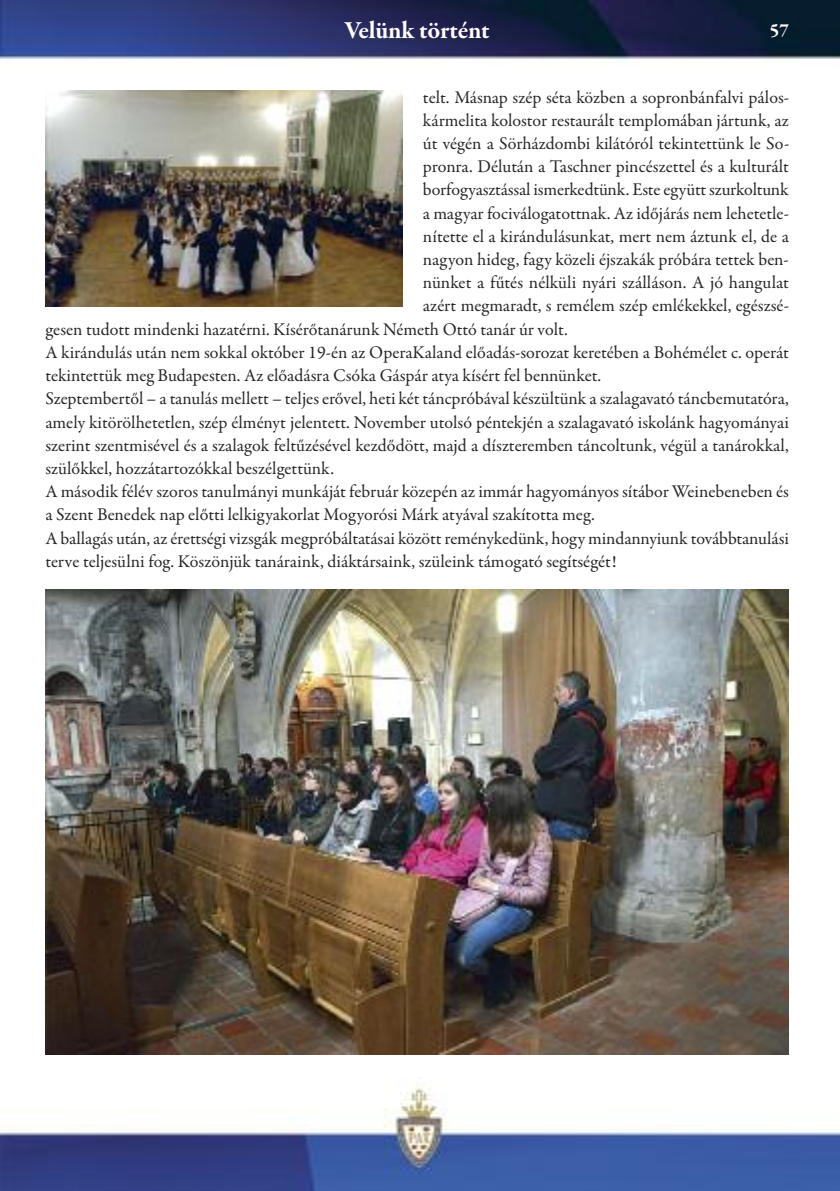
<style>
.page{position:relative;width:840px;height:1191px;background:#fff}
.page>*{position:absolute;margin:0;border:0;box-sizing:border-box;transform-origin:0 0}
.t1{font:700 25px "Garamond Premr Pro";letter-spacing:-.01em;color:#fff}
.t2{font:700 19px "Garamond Premr Pro";color:#fff}
.t3{font:18px "Garamond Premr Pro";color:#272627}
</style>
<div class="page">
<img style="left:0;top:0;width:839px;height:60px">
<img style="left:0;top:1085px;width:839px;height:106px">
<img style="left:45px;top:91px;width:357px;height:216px">
<img style="left:45px;top:590px;width:743px;height:464px">
<h1 class="t1" style="left:344px;top:20px;width:146px">Velünk történt</h1>
<p class="t2" style="left:769px;top:23px;width:21px">57</p>
<p class="t3" style="left:423px;top:90px;width:367px">telt. Másnap szép séta közben a sopronbánfalvi pálos-</p>
<p class="t3" style="left:423px;top:113px;width:367px">kármelita kolostor restaurált templomában jártunk, az</p>
<p class="t3" style="left:423px;top:136px;width:368px">út végén a Sörházdombi kilátóról tekintettünk le So-</p>
<p class="t3" style="left:423px;top:159px;width:367px">pronra. Délután a Taschner pincészettel és a kulturált</p>
<p class="t3" style="left:423px;top:183px;width:367px">borfogyasztással ismerkedtünk. Este együtt szurkoltunk</p>
<p class="t3" style="left:423px;top:206px;width:367px">a magyar fociválogatottnak. Az időjárás nem lehetetle-</p>
<p class="t3" style="left:423px;top:229px;width:367px">nítette el a kirándulásunkat, mert nem áztunk el, de a</p>
<p class="t3" style="left:423px;top:252px;width:367px">nagyon hideg, fagy közeli éjszakák próbára tettek ben-</p>
<p class="t3" style="left:423px;top:275px;width:367px">nünket a fűtés nélküli nyári szálláson. A jó hangulat</p>
<p class="t3" style="left:423px;top:299px;width:367px">azért megmaradt, s remélem szép emlékekkel, egészsé-</p>
<p class="t3" style="left:45px;top:322px;width:523px">gesen tudott mindenki hazatérni. Kísérőtanárunk Németh Ottó tanár úr volt.</p>
<p class="t3" style="left:45px;top:345px;width:744px">A kirándulás után nem sokkal október 19-én az OperaKaland előadás-sorozat keretében a Bohémélet c. operát</p>
<p class="t3" style="left:45px;top:368px;width:557px">tekintettük meg Budapesten. Az előadásra Csóka Gáspár atya kísért fel bennünket.</p>
<p class="t3" style="left:45px;top:391px;width:744px">Szeptembertől – a tanulás mellett – teljes erővel, heti két táncpróbával készültünk a szalagavató táncbemutatóra,</p>
<p class="t3" style="left:45px;top:415px;width:744px">amely kitörölhetetlen, szép élményt jelentett. November utolsó péntekjén a szalagavató iskolánk hagyományai</p>
<p class="t3" style="left:45px;top:438px;width:744px">szerint szentmisével és a szalagok feltűzésével kezdődött, majd a díszteremben táncoltunk, végül a tanárokkal,</p>
<p class="t3" style="left:45px;top:461px;width:290px">szülőkkel, hozzátartozókkal beszélgettünk.</p>
<p class="t3" style="left:45px;top:484px;width:744px">A második félév szoros tanulmányi munkáját február közepén az immár hagyományos sítábor Weinebeneben és</p>
<p class="t3" style="left:45px;top:507px;width:550px">a Szent Benedek nap előtti lelkigyakorlat Mogyorósi Márk atyával szakította meg.</p>
<p class="t3" style="left:45px;top:531px;width:744px">A ballagás után, az érettségi vizsgák megpróbáltatásai között reménykedünk, hogy mindannyiunk továbbtanulási</p>
<p class="t3" style="left:45px;top:554px;width:572px">terve teljesülni fog. Köszönjük tanáraink, diáktársaink, szüleink támogató segítségét!</p>
</div>
